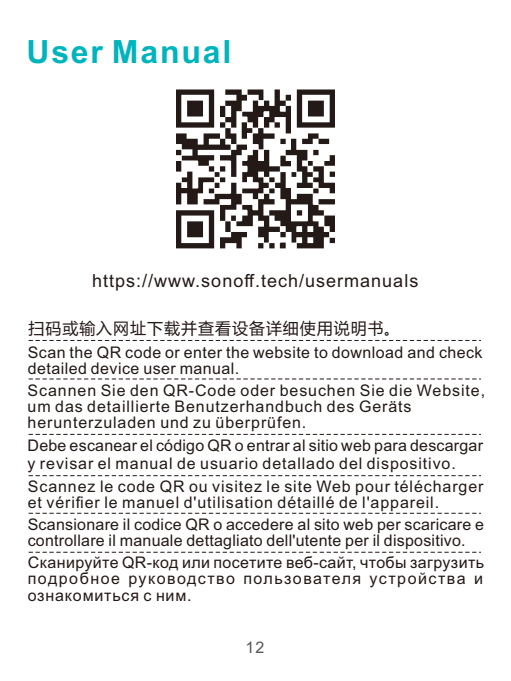
<style>
.page{position:relative;width:511px;height:681px;background:#fff}
.page>*{position:absolute;margin:0;border:0;box-sizing:border-box;transform-origin:0 0}
.t1{font:700 32px "Arial";letter-spacing:.055em;color:#00b4be}
.t2{font:18px "Arial";letter-spacing:.055em;color:#231916}
.t3{font:16px/16px "Arial";letter-spacing:.055em;color:#231916}
.t4{font:16px/18px "Arial";letter-spacing:.015em;color:#231916}
.t5{font:16px/16px "Arial";letter-spacing:.025em;color:#231916}
.t6{font:16px "Microsoft Ya Hei";letter-spacing:.06em;color:#231916}
.t7{font:16px "Arial";color:#595857}
</style>
<div class="page">
<svg style="left:176px;top:89px;width:158px;height:159px"></svg>
<svg style="left:29px;top:340px;width:451px;height:1px"></svg>
<svg style="left:29px;top:378px;width:451px;height:1px"></svg>
<svg style="left:29px;top:433px;width:451px;height:2px"></svg>
<svg style="left:29px;top:475px;width:451px;height:1px"></svg>
<svg style="left:29px;top:512px;width:451px;height:1px"></svg>
<svg style="left:29px;top:551px;width:451px;height:1px"></svg>
<h1 class="t1" style="left:26px;top:39px;width:206px">User Manual</h1>
<p class="t2" style="left:92px;top:273px;width:327px">https://www.sonoff.tech/usermanuals</p>
<p class="t6" style="left:28px;top:321px;width:372px">扫码或输入网址下载并查看设备详细使用说明书。</p>
<p class="t5" style="left:28px;top:345px;width:456px">Scan the QR code or enter the website to download and check detailed device user manual.</p>
<p class="t3" style="left:28px;top:383px;width:458px">Scannen Sie den QR-Code oder besuchen Sie die Website, um das detaillierte Benutzerhandbuch des Geräts herunterzuladen und zu überprüfen.</p>
<p class="t4" style="left:27px;top:437px;width:456px">Debe escanear el código QR o entrar al sitio web para descargar y revisar el manual de usuario detallado del dispositivo.</p>
<p class="t3" style="left:28px;top:479px;width:457px">Scannez le code QR ou visitez le site Web pour télécharger et vérifier le manuel d'utilisation détaillé de l'appareil.</p>
<p class="t4" style="left:28px;top:517px;width:457px;line-height:16px">Scansionare il codice QR o accedere al sito web per scaricare e controllare il manuale dettagliato dell'utente per il dispositivo.</p>
<p class="t3" style="left:28px;top:556px;width:457px;text-align:justify">Сканируйте QR-код или посетите веб-сайт, чтобы загрузить подробное руководство пользователя устройства и ознакомиться с ним.</p>
<p class="t7" style="left:245px;top:641px;width:20px">12</p>
</div>
